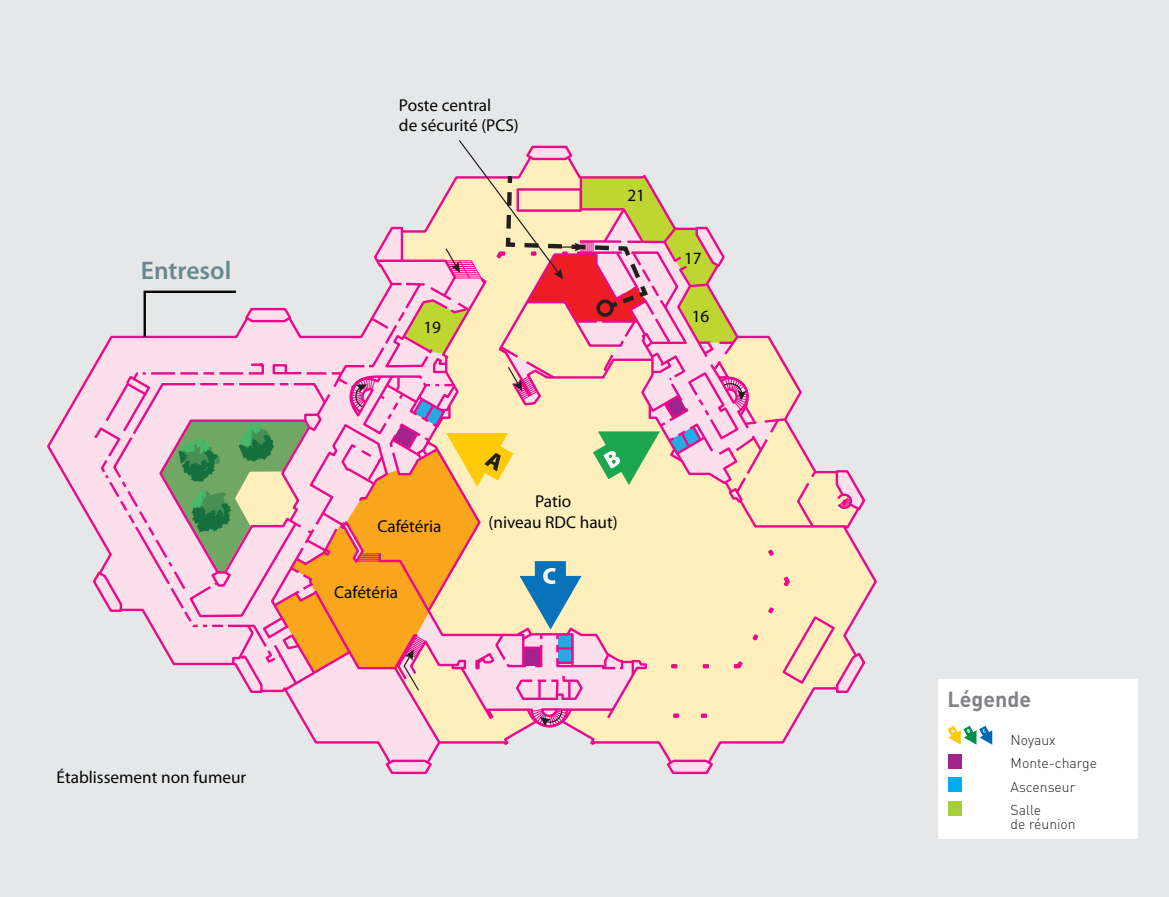
<style>
.page{position:relative;width:1169px;height:897px;background:#fff}
.page>*{position:absolute;margin:0;border:0;box-sizing:border-box;transform-origin:0 0}
.t1{font:600 25.55px "Myriad Pro";color:#698890}
.t2{font:700 21.53px "DIN";color:#808285}
.t3{font:17.32px/20.7px "Myriad Pro";color:#040503}
.t4{font:300 14.17px/23.4px "DIN";color:#231f20}
</style>
<div class="page">
<div style="left:0;top:0;width:1168px;height:897px;background:#e6e7e9"></div>
<svg style="left:46px;top:369px;width:831px;height:406px"></svg>
<svg style="left:386px;top:758px;width:45px;height:8px"></svg>
<svg style="left:667px;top:758px;width:45px;height:15px"></svg>
<div style="left:938px;top:680px;width:199px;height:159px;background:#fff"></div>
<svg style="left:947px;top:726px;width:45px;height:19px"></svg>
<div style="left:947px;top:754px;width:14px;height:14px;background:#a2238e"></div>
<div style="left:947px;top:777px;width:14px;height:15px;background:#00aeef"></div>
<div style="left:947px;top:801px;width:14px;height:14px;background:#a6ce39"></div>
<svg style="left:91px;top:140px;width:772px;height:606px"></svg>
<div style="left:596px;top:300px;width:17px;height:17px;border:3px solid #231f20;border-radius:50%"></div>
<h1 class="t1" style="left:141px;top:255px;width:92px">Entresol</h1>
<p class="t3" style="left:57px;top:767px;width:191px">Établissement non fumeur</p>
<p class="t3" style="left:399px;top:94px;width:121px">Poste central<br>de sécurité (PCS)</p>
<p class="t3" style="left:423px;top:317px;width:19px">19</p>
<p class="t3" style="left:627px;top:185px;width:19px">21</p>
<p class="t3" style="left:684px;top:248px;width:19px">17</p>
<p class="t3" style="left:691px;top:306px;width:19px">16</p>
<p class="t3" style="left:377px;top:515px;width:65px">Cafétéria</p>
<p class="t3" style="left:334px;top:581px;width:65px">Cafétéria</p>
<p class="t3" style="left:488px;top:491px;width:131px;text-align:center">Patio<br>(niveau RDC haut)</p>
<p class="t2" style="left:947px;top:685px;width:85px">Légende</p>
<p class="t4" style="left:1010px;top:728px;width:88px">Noyaux<br>Monte-charge<br>Ascenseur<br>Salle</p>
<p class="t4" style="left:1010px;top:812px;width:67px">de réunion</p>
</div>
